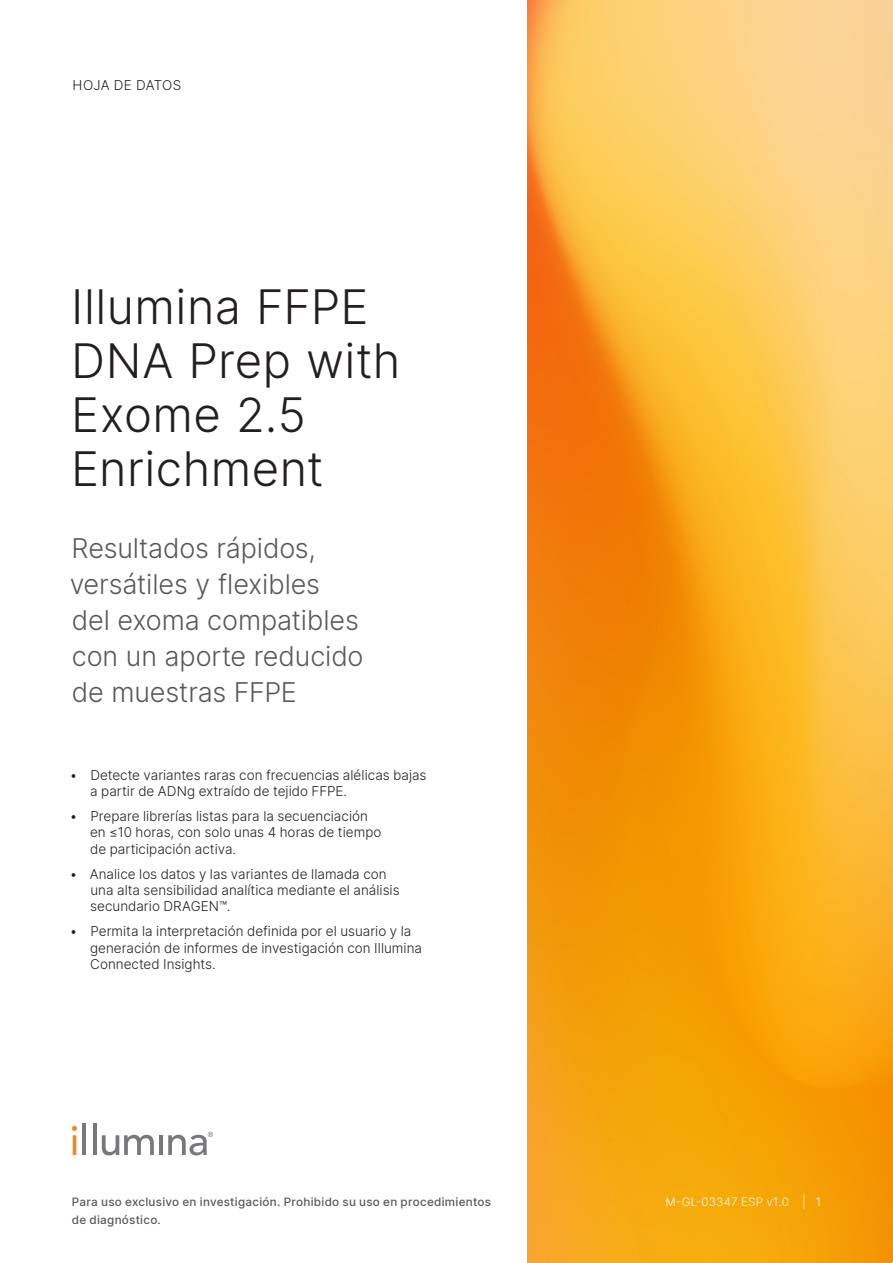
<style>
.page{position:relative;width:893px;height:1263px;background:#fff}
.page>*{position:absolute;margin:0;border:0;box-sizing:border-box;transform-origin:0 0}
.Title{font:300 47.25px/54px "Inter";letter-spacing:.01em;color:#231f20}
.Subtitle{font:300 27px/36px "Inter";letter-spacing:-.01em;color:#57585a}
.zz_Document_Type___Segment{font:300 13.5px/16.2px "Inter";color:#231f20}
.zz_For_Research_Only{font:500 11.7px "Inter";letter-spacing:.02em;color:#57585a}
.zz_Pub_Number{font:300 11.7px "Inter";letter-spacing:.015em;color:#fff}
</style>
<div class="page">
<img style="left:527px;top:0;width:366px;height:1263px">
<hr style="left:73px;top:1135px;width:3px;height:20px;background:#ec8b22">
<hr style="left:83px;top:1123px;width:3px;height:32px;background:#77787c">
<hr style="left:93px;top:1123px;width:4px;height:32px;background:#77787c">
<svg style="left:102px;top:1135px;width:52px;height:21px"></svg>
<hr style="left:159px;top:1135px;width:4px;height:20px;background:#77787c">
<svg style="left:72px;top:1126px;width:5px;height:5px"></svg>
<svg style="left:168px;top:1132px;width:45px;height:23px"></svg>
<p class="zz_Document_Type___Segment" style="left:73px;top:77px;width:110px">HOJA DE DATOS</p>
<p class="Title" style="left:71px;top:279px;width:331px">Illumina FFPE<br>DNA Prep with<br>Exome 2.5<br>Enrichment</p>
<p class="Subtitle" style="left:70px;top:530px;width:295px">Resultados rápidos, versátiles y flexibles del exoma compatibles con un aporte reducido de muestras FFPE</p>
<p class="zz_Document_Type___Segment" style="left:90px;top:767px;width:338px;text-indent:-21px">• Detecte variantes raras con frecuencias alélicas bajas a partir de ADNg extraído de tejido FFPE.</p>
<p class="zz_Document_Type___Segment" style="left:90px;top:808px;width:293px;text-indent:-20px">• Prepare librerías listas para la secuenciación en ≤10 horas, con solo unas 4 horas de tiempo de participación activa.</p>
<p class="zz_Document_Type___Segment" style="left:90px;top:866px;width:311px;text-indent:-21px">• Analice los datos y las variantes de llamada con una alta sensibilidad analítica mediante el análisis secundario DRAGEN™.</p>
<p class="zz_Document_Type___Segment" style="left:90px;top:923px;width:333px;text-indent:-20px">• Permita la interpretación definida por el usuario y la generación de informes de investigación con Illumina<br>Connected Insights.</p>
<p class="zz_For_Research_Only" style="left:72px;top:1193px;width:421px">Para uso exclusivo en investigación. Prohibido su uso en procedimientos</p>
<p class="zz_Pub_Number" style="left:666px;top:1193px;width:125px">M-GL-03347 ESP v1.0</p>
<p class="zz_For_Research_Only" style="left:72px;top:1211px;width:90px">de diagnóstico.</p>
<p class="zz_Pub_Number" style="left:802px;top:1193px;width:20px">| 1</p>
</div>
